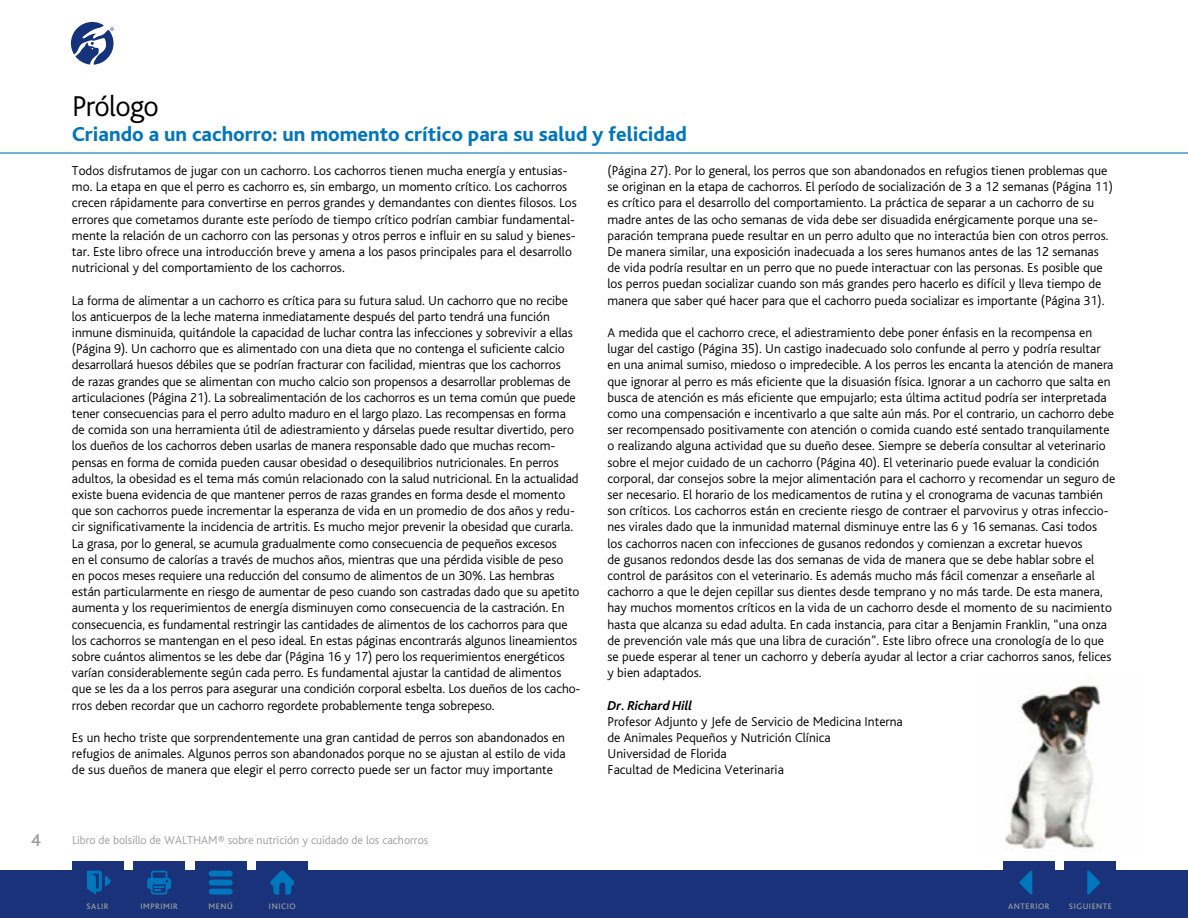
<style>
.page{position:relative;width:1188px;height:918px;background:#fff}
.page>*{position:absolute;margin:0;border:0;box-sizing:border-box;transform-origin:0 0}
.t1{font:300 30px "Bliss";letter-spacing:-.025em;color:#000}
.t2{font:800 21px "Bliss";color:#0076bd}
.t3{font:500 18px "Bliss";color:#9d9d9c}
.t4{font:300 13.5px/16.2px "Bliss";color:#000}
.t5{font:italic 700 13.5px "Bliss";color:#000}
.t6{font:300 12px "Bliss";color:#9d9d9c}
.t7{font:500 8.4px "Bliss";letter-spacing:.07em;color:#9d9d9c}
</style>
<div class="page">
<div style="left:0;top:870px;width:1187px;height:48px;background:#193279"></div>
<div style="left:72px;top:861px;width:51px;height:33px;background:#193279"></div>
<div style="left:195px;top:861px;width:51px;height:33px;background:#193279"></div>
<div style="left:134px;top:861px;width:51px;height:33px;background:#193279"></div>
<div style="left:257px;top:861px;width:51px;height:33px;background:#193279"></div>
<hr style="left:0;top:152px;width:1188px;height:2px;background:#0076bd">
<svg style="left:147px;top:871px;width:24px;height:24px"></svg>
<svg style="left:87px;top:871px;width:24px;height:24px"></svg>
<svg style="left:209px;top:871px;width:24px;height:24px"></svg>
<div style="left:1003px;top:861px;width:51px;height:33px;background:#193279"></div>
<div style="left:1065px;top:861px;width:51px;height:33px;background:#193279"></div>
<svg style="left:1087px;top:870px;width:13px;height:25px"></svg>
<svg style="left:1019px;top:870px;width:13px;height:25px"></svg>
<svg style="left:271px;top:871px;width:23px;height:24px"></svg>
<svg style="left:71px;top:22px;width:43px;height:43px"></svg>
<img style="left:1005px;top:685px;width:96px;height:164px">
<h3 class="t3" style="left:31px;top:831px;width:11px">4</h3>
<h1 class="t1" style="left:72px;top:90px;width:88px">Prólogo</h1>
<h2 class="t2" style="left:72px;top:123px;width:616px">Criando a un cachorro: un momento crítico para su salud y felicidad</h2>
<p class="t4" style="left:72px;top:163px;width:506px">Todos disfrutamos de jugar con un cachorro. Los cachorros tienen mucha energía y entusias&shy;mo. La etapa en que el perro es cachorro es, sin embargo, un momento crítico. Los cachorros crecen rápidamente para convertirse en perros grandes y demandantes con dientes filosos. Los errores que cometamos durante este período de tiempo crítico podrían cambiar fundamental&shy;mente la relación de un cachorro con las personas y otros perros e influir en su salud y bienes&shy;tar. Este libro ofrece una introducción breve y amena a los pasos principales para el desarrollo nutricional y del comportamiento de los cachorros.</p>
<p class="t4" style="left:72px;top:292px;width:510px">La forma de alimentar a un cachorro es crítica para su futura salud. Un cachorro que no recibe los anticuerpos de la leche materna inmediatamente después del parto tendrá una función inmune disminuida, quitándole la capacidad de luchar contra las infecciones y sobrevivir a ellas (Página 9). Un cachorro que es alimentado con una dieta que no contenga el suficiente calcio desarrollará huesos débiles que se podrían fracturar con facilidad, mientras que los cachorros<br>de razas grandes que se alimentan con mucho calcio son propensos a desarrollar problemas de articulaciones (Página 21). La sobrealimentación de los cachorros es un tema común que puede tener consecuencias para el perro adulto maduro en el largo plazo. Las recompensas en forma de comida son una herramienta útil de adiestramiento y dárselas puede resultar divertido, pero los dueños de los cachorros deben usarlas de manera responsable dado que muchas recom&shy;pensas en forma de comida pueden causar obesidad o desequilibrios nutricionales. En perros adultos, la obesidad es el tema más común relacionado con la salud nutricional. En la actualidad existe buena evidencia de que mantener perros de razas grandes en forma desde el momento que son cachorros puede incrementar la esperanza de vida en un promedio de dos años y redu&shy;cir significativamente la incidencia de artritis. Es mucho mejor prevenir la obesidad que curarla.<br>La grasa, por lo general, se acumula gradualmente como consecuencia de pequeños excesos<br>en el consumo de calorías a través de muchos años, mientras que una pérdida visible de peso<br>en pocos meses requiere una reducción del consumo de alimentos de un 30%. Las hembras están particularmente en riesgo de aumentar de peso cuando son castradas dado que su apetito aumenta y los requerimientos de energía disminuyen como consecuencia de la castración. En consecuencia, es fundamental restringir las cantidades de alimentos de los cachorros para que los cachorros se mantengan en el peso ideal. En estas páginas encontrarás algunos lineamientos sobre cuántos alimentos se les debe dar (Página 16 y 17) pero los requerimientos energéticos varían considerablemente según cada perro. Es fundamental ajustar la cantidad de alimentos que se les da a los perros para asegurar una condición corporal esbelta. Los dueños de los cacho&shy;rros deben recordar que un cachorro regordete probablemente tenga sobrepeso.</p>
<p class="t4" style="left:72px;top:730px;width:495px;text-align:justify">Es un hecho triste que sorprendentemente una gran cantidad de perros son abandonados en refugios de animales. Algunos perros son abandonados porque no se ajustan al estilo de vida de sus dueños de manera que elegir el perro correcto puede ser un factor muy importante</p>
<p class="t6" style="left:72px;top:834px;width:358px">Libro de bolsillo de WALTHAM® sobre nutrición y cuidado de los cachorros</p>
<p class="t4" style="left:608px;top:163px;width:507px">(Página 27). Por lo general, los perros que son abandonados en refugios tienen problemas que se originan en la etapa de cachorros. El período de socialización de 3 a 12 semanas (Página 11) es crítico para el desarrollo del comportamiento. La práctica de separar a un cachorro de su madre antes de las ocho semanas de vida debe ser disuadida enérgicamente porque una se&shy;paración temprana puede resultar en un perro adulto que no interactúa bien con otros perros.<br>De manera similar, una exposición inadecuada a los seres humanos antes de las 12 semanas de vida podría resultar en un perro que no puede interactuar con las personas. Es posible que los perros puedan socializar cuando son más grandes pero hacerlo es difícil y lleva tiempo de manera que saber qué hacer para que el cachorro pueda socializar es importante (Página 31).</p>
<p class="t4" style="left:608px;top:325px;width:509px">A medida que el cachorro crece, el adiestramiento debe poner énfasis en la recompensa en lugar del castigo (Página 35). Un castigo inadecuado solo confunde al perro y podría resultar en una animal sumiso, miedoso o impredecible. A los perros les encanta la atención de manera que ignorar al perro es más eficiente que la disuasión física. Ignorar a un cachorro que salta en busca de atención es más eficiente que empujarlo; esta última actitud podría ser interpretada como una compensación e incentivarlo a que salte aún más. Por el contrario, un cachorro debe ser recompensado positivamente con atención o comida cuando esté sentado tranquilamente o realizando alguna actividad que su dueño desee. Siempre se debería consultar al veterinario sobre el mejor cuidado de un cachorro (Página 40). El veterinario puede evaluar la condición corporal, dar consejos sobre la mejor alimentación para el cachorro y recomendar un seguro de ser necesario. El horario de los medicamentos de rutina y el cronograma de vacunas también son críticos. Los cachorros están en creciente riesgo de contraer el parvovirus y otras infeccio&shy;nes virales dado que la inmunidad maternal disminuye entre las 6 y 16 semanas. Casi todos los cachorros nacen con infecciones de gusanos redondos y comienzan a excretar huevos<br>de gusanos redondos desde las dos semanas de vida de manera que se debe hablar sobre el control de parásitos con el veterinario. Es además mucho más fácil comenzar a enseñarle al cachorro a que le dejen cepillar sus dientes desde temprano y no más tarde. De esta manera, hay muchos momentos críticos en la vida de un cachorro desde el momento de su nacimiento hasta que alcanza su edad adulta. En cada instancia, para citar a Benjamin Franklin, “una onza de prevención vale más que una libra de curación”. Este libro ofrece una cronología de lo que se puede esperar al tener un cachorro y debería ayudar al lector a criar cachorros sanos, felices y bien adaptados.</p>
<p class="t5" style="left:608px;top:698px;width:86px">Dr. Richard Hill</p>
<p class="t4" style="left:608px;top:714px;width:297px">Profesor Adjunto y Jefe de Servicio de Medicina Interna de Animales Pequeños y Nutrición Clínica<br>Universidad de Florida<br>Facultad de Medicina Veterinaria</p>
<p class="t7" style="left:87px;top:902px;width:24px">SALIR</p>
<p class="t7" style="left:140px;top:902px;width:39px">IMPRIMIR</p>
<p class="t7" style="left:209px;top:902px;width:26px">MENÚ</p>
<p class="t7" style="left:269px;top:902px;width:28px">INICIO</p>
<p class="t7" style="left:1008px;top:902px;width:43px">ANTERIOR</p>
<p class="t7" style="left:1069px;top:902px;width:44px">SIGUIENTE</p>
</div>
